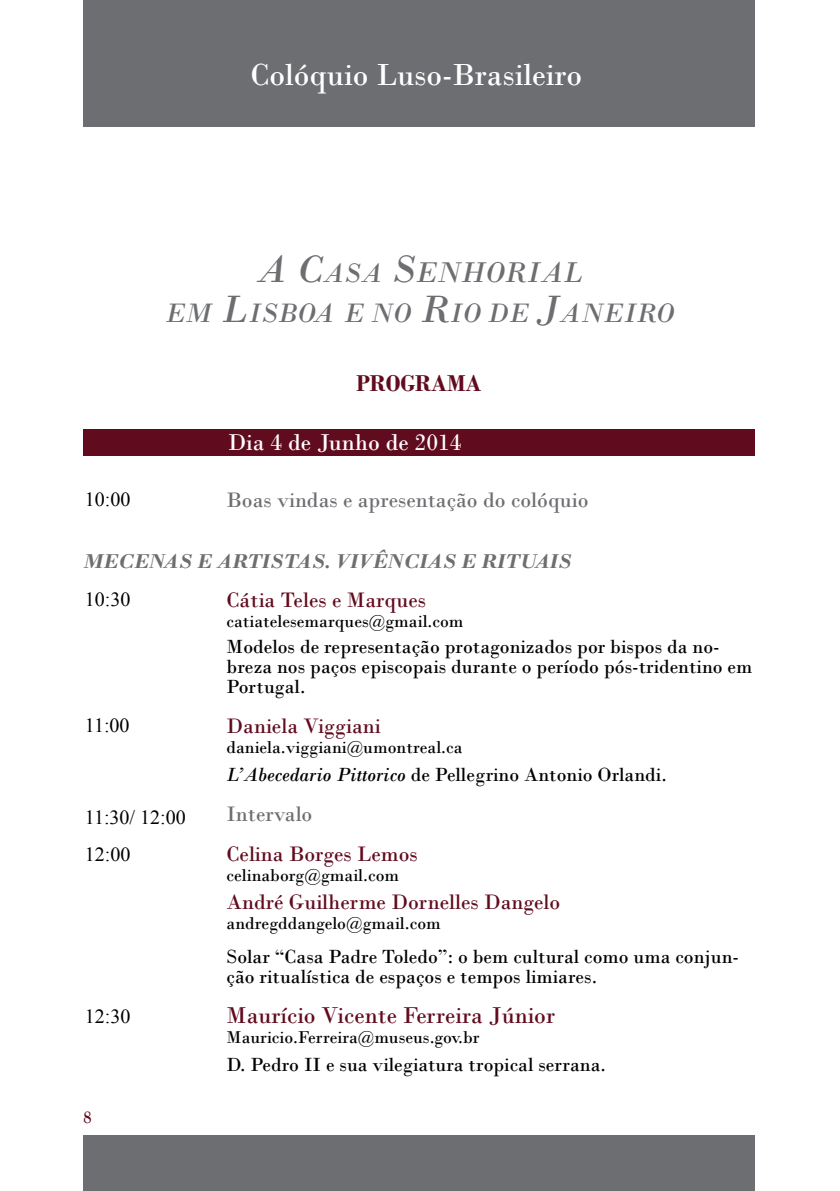
<style>
.page{position:relative;width:840px;height:1191px;background:#fff}
.page>*{position:absolute;margin:0;border:0;box-sizing:border-box;transform-origin:0 0}
.t1{font:32px "Bodoni";color:#fff}
.t2{font:italic 30px "Bodoni";color:#6d6e71}
.t3{font:italic 28px "Bodoni";color:#6d6e71}
.t4{font:24px "Bodoni";color:#610b1e}
.t5{font:24px "Bodoni";color:#fff}
.t6{font:700 24px "Bodoni";color:#610b1e;scale:.95 1}
.t7{font:22px "Bodoni";color:#610b1e}
.t8{font:22px "Bodoni";color:#6d6e71}
.t9{font:italic 700 21px "Bodoni";color:#6d6e71}
.t10{font:20px/20px "Bodoni";color:#000}
.t11{font:20px/37.2px "Times New Roman";color:#000}
.t12{font:18px "Bodoni";color:#000}
.t13{font:700 18px "Goudy Old Style T";color:#610b1e;scale:.9 1}
.s1{font-size:40px}
.s2{font-size:28px}
.s3{font-style:italic}
</style>
<div class="page">
<div style="left:83px;top:429px;width:671px;height:27px;background:#610b1e"></div>
<div style="left:83px;top:0;width:671px;height:126px;background:#6d6e71"></div>
<div style="left:83px;top:1135px;width:671px;height:56px;background:#6d6e71"></div>
<h1 class="t1" style="left:250px;top:56px;width:333px">Colóquio Luso-Brasileiro</h1>
<h2 class="t2" style="left:257px;top:254px;width:327px"><span class="s1">A C</span><span class="s2">ASA</span> <span class="s1">S</span>ENHORIAL</h2>
<h3 class="t3" style="left:165px;top:296px;width:510px">EM <span class="s1">L</span>ISBOA E NO <span class="s1">R</span>IO DE <span class="s1">J</span>ANEIRO</h3>
<p class="t6" style="left:356px;top:368px;width:133px">PROGRAMA</p>
<p class="t11" style="left:85px;top:480px;width:47px">10:00</p>
<p class="t5" style="left:228px;top:427px;width:235px">Dia 4 de Junho de 2014</p>
<p class="t8" style="left:226px;top:487px;width:363px">Boas vindas e apresentação do colóquio</p>
<p class="t9" style="left:83px;top:549px;width:489px">MECENAS E ARTISTAS. VIVÊNCIAS E RITUAIS</p>
<p class="t11" style="left:85px;top:580px;width:47px">10:30</p>
<p class="t11" style="left:85px;top:706px;width:46px">11:00</p>
<p class="t11" style="left:85px;top:798px;width:102px">11:30/ 12:00<br>12:00</p>
<p class="t11" style="left:85px;top:997px;width:47px">12:30</p>
<p class="t13" style="left:83px;top:1106px;width:10px">8</p>
<p class="t7" style="left:226px;top:587px;width:201px">Cátia Teles e Marques</p>
<p class="t12" style="left:226px;top:610px;width:238px">catiatelesemarques@gmail.com</p>
<p class="t10" style="left:226px;top:636px;width:527px">Modelos de representação protagonizados por bispos da no&shy;breza nos paços episcopais durante o período pós-tridentino em<br>Portugal.</p>
<p class="t7" style="left:226px;top:713px;width:156px">Daniela Viggiani</p>
<p class="t12" style="left:226px;top:736px;width:237px">daniela.viggiani@umontreal.ca</p>
<p class="t10" style="left:226px;top:764px;width:441px"><span class="s3">L’Abecedario Pittorico</span> de Pellegrino Antonio Orlandi.</p>
<p class="t8" style="left:226px;top:801px;width:87px">Intervalo</p>
<p class="t7" style="left:226px;top:841px;width:193px">Celina Borges Lemos</p>
<p class="t12" style="left:226px;top:864px;width:174px">celinaborg@gmail.com</p>
<p class="t7" style="left:226px;top:889px;width:335px">André Guilherme Dornelles Dangelo</p>
<p class="t12" style="left:226px;top:912px;width:216px">andregddangelo@gmail.com</p>
<p class="t10" style="left:226px;top:946px;width:513px">Solar “Casa Padre Toledo”: o bem cultural como uma conjun&shy;ção ritualística de espaços e tempos limiares.</p>
<p class="t4" style="left:226px;top:1001px;width:330px">Maurício Vicente Ferreira Júnior</p>
<p class="t12" style="left:226px;top:1026px;width:254px">Mauricio.Ferreira@museus.gov.br</p>
<p class="t10" style="left:226px;top:1054px;width:380px">D. Pedro II e sua vilegiatura tropical serrana.</p>
</div>
